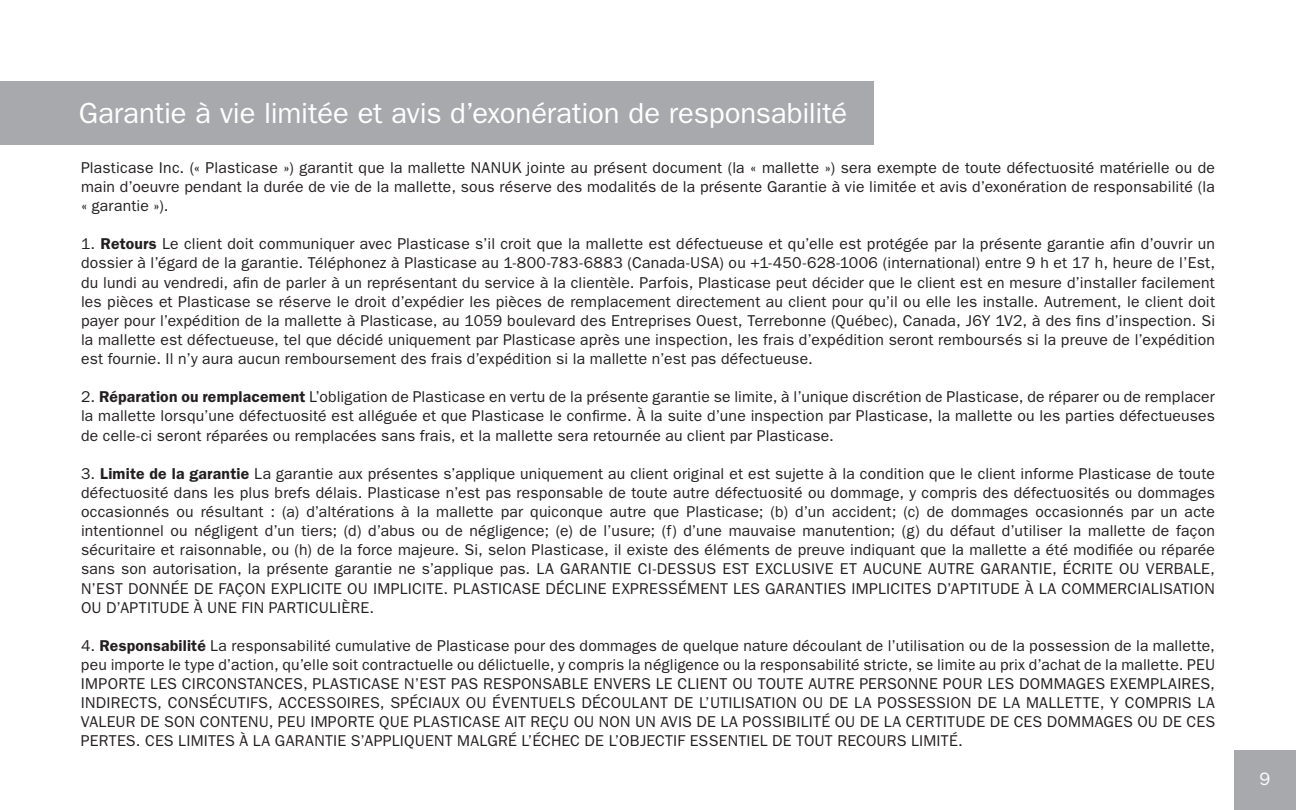
<style>
.page{position:relative;width:1296px;height:810px;background:#fff}
.page>*{position:absolute;margin:0;border:0;box-sizing:border-box;transform-origin:0 0}
.t1{font:29.25px "ITC Franklin Gothic Std";letter-spacing:-.005em;color:#fff}
.t2{font:18px "ITC Franklin Gothic Std";color:#fff}
.t3{font:15.75px/19.1px "ITC Franklin Gothic Std";letter-spacing:.01em;color:#231f20;text-align:justify}
.s1{font-weight:600}
</style>
<div class="page">
<div style="left:1234px;top:750px;width:62px;height:60px;background:#a8a9ad"></div>
<div style="left:0;top:81px;width:874px;height:64px;background:#a8a9ad"></div>
<h1 class="t1" style="left:79px;top:97px;width:770px">Garantie à vie limitée et avis d’exonération de responsabilité</h1>
<p class="t3" style="left:81px;top:158px;width:1136px">Plasticase Inc. (« Plasticase ») garantit que la mallette NANUK jointe au présent document (la « mallette ») sera exempte de toute défectuosité matérielle ou de main d’oeuvre pendant la durée de vie de la mallette, sous réserve des modalités de la présente Garantie à vie limitée et avis d’exonération de responsabilité (la « garantie »).</p>
<p class="t3" style="left:81px;top:235px;width:1136px">1. <span class="s1">Retours</span> Le client doit communiquer avec Plasticase s’il croit que la mallette est défectueuse et qu’elle est protégée par la présente garantie afin d’ouvrir un dossier à l’égard de la garantie. Téléphonez à Plasticase au 1-800-783-6883 (Canada-USA) ou +1-450-628-1006 (international) entre 9 h et 17 h, heure de l’Est, du lundi au vendredi, afin de parler à un représentant du service à la clientèle. Parfois, Plasticase peut décider que le client est en mesure d’installer facilement les pièces et Plasticase se réserve le droit d’expédier les pièces de remplacement directement au client pour qu’il ou elle les installe. Autrement, le client doit payer pour l’expédition de la mallette à Plasticase, au 1059 boulevard des Entreprises Ouest, Terrebonne (Québec), Canada, J6Y 1V2, à des fins d’inspection. Si la mallette est défectueuse, tel que décidé uniquement par Plasticase après une inspection, les frais d’expédition seront remboursés si la preuve de l’expédition est fournie. Il n’y aura aucun remboursement des frais d’expédition si la mallette n’est pas défectueuse.</p>
<p class="t3" style="left:81px;top:387px;width:1136px">2. <span class="s1">Réparation ou remplacement</span> L’obligation de Plasticase en vertu de la présente garantie se limite, à l’unique discrétion de Plasticase, de réparer ou de remplacer la mallette lorsqu’une défectuosité est alléguée et que Plasticase le confirme. À la suite d’une inspection par Plasticase, la mallette ou les parties défectueuses de celle-ci seront réparées ou remplacées sans frais, et la mallette sera retournée au client par Plasticase.</p>
<p class="t3" style="left:81px;top:464px;width:1136px">3. <span class="s1">Limite de la garantie</span> La garantie aux présentes s’applique uniquement au client original et est sujette à la condition que le client informe Plasticase de toute défectuosité dans les plus brefs délais. Plasticase n’est pas responsable de toute autre défectuosité ou dommage, y compris des défectuosités ou dommages occasionnés ou résultant : (a) d’altérations à la mallette par quiconque autre que Plasticase; (b) d’un accident; (c) de dommages occasionnés par un acte intentionnel ou négligent d’un tiers; (d) d’abus ou de négligence; (e) de l’usure; (f) d’une mauvaise manutention; (g) du défaut d’utiliser la mallette de façon sécuritaire et raisonnable, ou (h) de la force majeure. Si, selon Plasticase, il existe des éléments de preuve indiquant que la mallette a été modifiée ou réparée sans son autorisation, la présente garantie ne s’applique pas. LA GARANTIE CI-DESSUS EST EXCLUSIVE ET AUCUNE AUTRE GARANTIE, ÉCRITE OU VERBALE, N’EST DONNÉE DE FAÇON EXPLICITE OU IMPLICITE. PLASTICASE DÉCLINE EXPRESSÉMENT LES GARANTIES IMPLICITES D’APTITUDE À LA COMMERCIALISATION OU D’APTITUDE À UNE FIN PARTICULIÈRE.</p>
<p class="t3" style="left:81px;top:636px;width:1136px">4. <span class="s1">Responsabilité</span> La responsabilité cumulative de Plasticase pour des dommages de quelque nature découlant de l’utilisation ou de la possession de la mallette, peu importe le type d’action, qu’elle soit contractuelle ou délictuelle, y compris la négligence ou la responsabilité stricte, se limite au prix d’achat de la mallette. PEU IMPORTE LES CIRCONSTANCES, PLASTICASE N’EST PAS RESPONSABLE ENVERS LE CLIENT OU TOUTE AUTRE PERSONNE POUR LES DOMMAGES EXEMPLAIRES, INDIRECTS, CONSÉCUTIFS, ACCESSOIRES, SPÉCIAUX OU ÉVENTUELS DÉCOULANT DE L’UTILISATION OU DE LA POSSESSION DE LA MALLETTE, Y COMPRIS LA VALEUR DE SON CONTENU, PEU IMPORTE QUE PLASTICASE AIT REÇU OU NON UN AVIS DE LA POSSIBILITÉ OU DE LA CERTITUDE DE CES DOMMAGES OU DE CES PERTES. CES LIMITES À LA GARANTIE S’APPLIQUENT MALGRÉ L’ÉCHEC DE L’OBJECTIF ESSENTIEL DE TOUT RECOURS LIMITÉ.</p>
<p class="t2" style="left:1260px;top:769px;width:12px">9</p>
</div>
